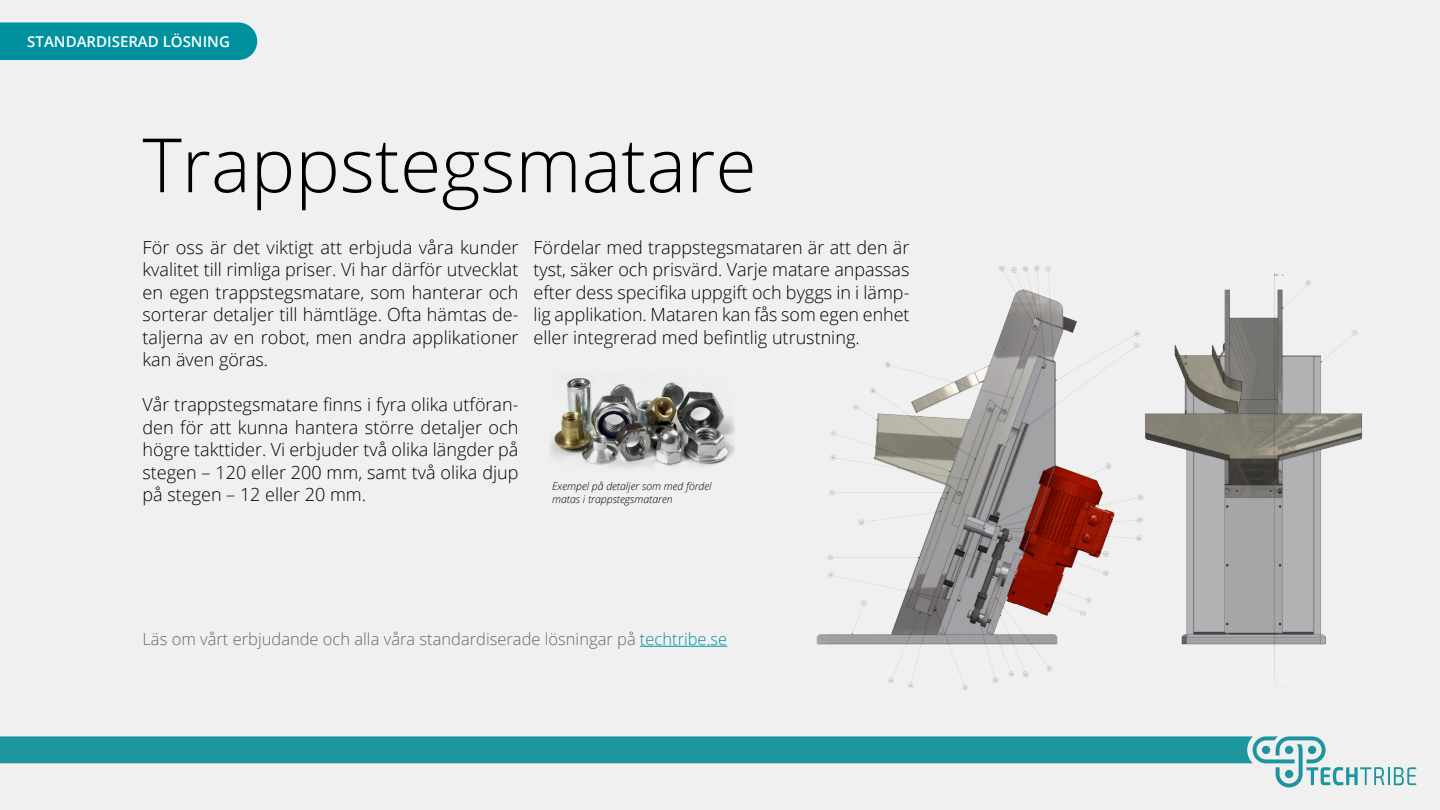
<style>
.page{position:relative;width:1440px;height:810px;background:#f0f0f0}
.page>*{position:absolute;margin:0;border:0;box-sizing:border-box;transform-origin:0 0}
.Rubrik{font:300 75px "Open Sans";color:#000}
.Brödtext{font:300 18px/22.5px "Open Sans";color:#000;text-align:justify}
.t1{font:300 16.5px "Open Sans";color:#666}
.Namn_Kategori{font:600 15px "Open Sans";color:#fff}
.Brödtext-2{font:italic 300 10.5px "Open Sans";color:#000}
.s1{color:#00919e}
</style>
<div class="page">
<svg style="left:0;top:736px;width:1416px;height:52px"></svg>
<div style="left:0;top:22px;width:257px;height:38px;background:#00919e"></div>
<hr style="left:640px;top:646px;width:87px;height:1px;background:#00919e">
<img style="left:816px;top:265px;width:547px;height:426px">
<img style="left:549px;top:378px;width:186px;height:90px">
<p class="Namn_Kategori" style="left:27px;top:31px;width:204px">STANDARDISERAD LÖSNING</p>
<p class="Rubrik" style="left:142px;top:114px;width:616px">Trappstegsmatare</p>
<p class="Brödtext" style="left:142px;top:236px;width:378px">För oss är det viktigt att erbjuda våra kunder kvalitet till rimliga priser. Vi har därför utvecklat en egen trappstegsmatare, som hanterar och sorterar detaljer till hämtläge. Ofta hämtas de&shy;taljerna av en robot, men andra applikationer kan även göras.</p>
<p class="Brödtext" style="left:142px;top:393px;width:378px">Vår trappstegsmatare finns i fyra olika utföran&shy;den för att kunna hantera större detaljer och högre takttider. Vi erbjuder två olika längder på stegen – 120 eller 200 mm, samt två olika djup på stegen – 12 eller 20 mm.</p>
<p class="Brödtext" style="left:533px;top:236px;width:378px">Fördelar med trappstegsmataren är att den är tyst, säker och prisvärd. Varje matare anpassas efter dess specifika uppgift och byggs in i lämp&shy;lig applikation. Mataren kan fås som egen enhet eller integrerad med befintlig utrustning.</p>
<p class="Brödtext-2" style="left:552px;top:479px;width:161px">Exempel på detaljer som med fördel</p>
<p class="Brödtext-2" style="left:552px;top:492px;width:122px">matas i trappstegsmataren</p>
<p class="t1" style="left:142px;top:628px;width:586px">Läs om vårt erbjudande och alla våra standardiserade lösningar på <span class="s1">techtribe.se</span></p>
</div>
